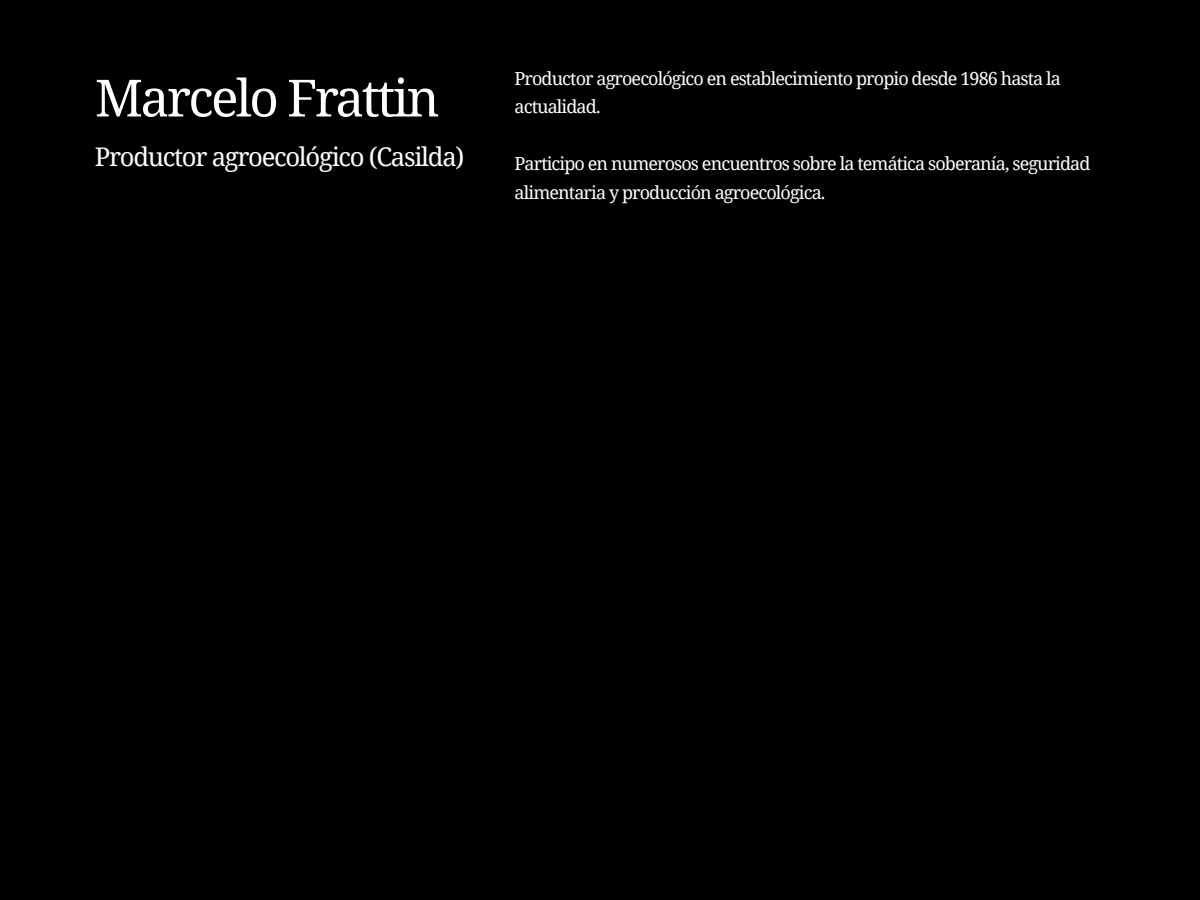
<style>
.page{position:relative;width:1200px;height:900px;background:#000}
.page>*{position:absolute;margin:0;border:0;box-sizing:border-box;transform-origin:0 0}
.t1{font:51.3px "Noto Serif";letter-spacing:-.05em;color:#fff}
.t2{font:25.65px "Noto Serif";letter-spacing:-.05em;color:#fff}
.t3{font:18px/28.5px "Noto Serif";letter-spacing:-.05em;color:#fff}
</style>
<div class="page">
<h1 class="t1" style="left:95px;top:63px;width:346px">Marcelo Frattin</h1>
<h2 class="t2" style="left:95px;top:139px;width:371px">Productor agroecológico (Casilda)</h2>
<p class="t3" style="left:515px;top:63px;width:548px">Productor agroecológico en establecimiento propio desde 1986 hasta la actualidad.</p>
<p class="t3" style="left:515px;top:149px;width:578px">Participo en numerosos encuentros sobre la temática soberanía, seguridad alimentaria y producción agroecológica.</p>
</div>
